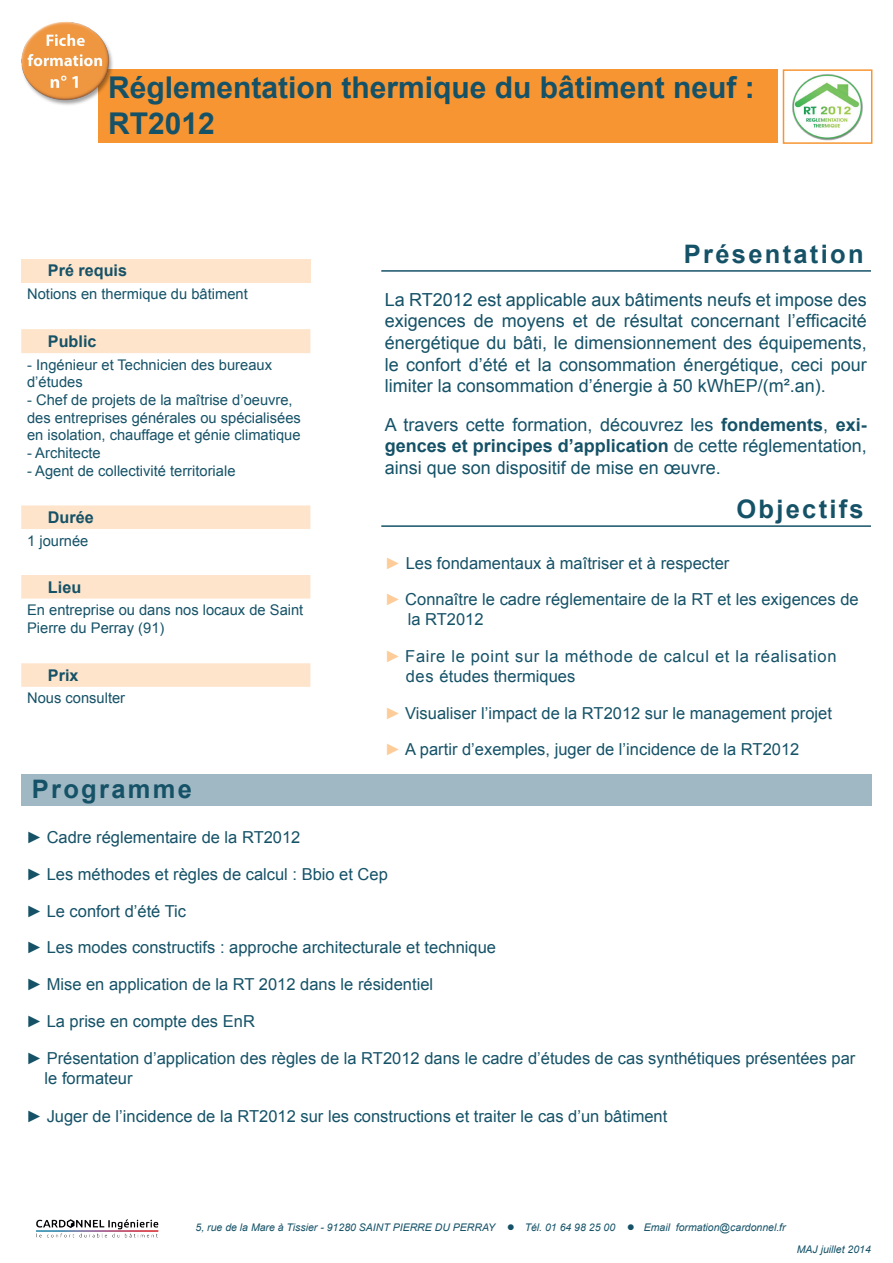
<style>
.page{position:relative;width:893px;height:1263px;background:#fff}
.page>*{position:absolute;margin:0;border:0;box-sizing:border-box;transform-origin:0 0}
.t1{font:700 30px/36px "Arial";color:#155267}
.t2{font:700 25.5px "Arial";letter-spacing:.09em;color:#155267}
.t3{font:18px/21.6px "Arial";color:#155267;text-align:justify}
.t4{font:16.5px/19.8px "Arial";color:#155267}
.t5{font:16.5px/19.8px "Arial";letter-spacing:.04em;color:#155267}
.t6{font:700 16.2px "Arial";color:#155267}
.t7{font:14.7px/17.7px "Arial";color:#155267}
.t8{font:italic 10.5px "Arial";color:#155267}
.s1{font-weight:700}
.s2{font-family:"Times New Roman";color:#fdcc99}
.s3{font-family:"Times New Roman"}
.s4{font-style:normal;font-size:13.5px}
</style>
<div class="page">
<div style="left:21px;top:259px;width:289px;height:24px;background:#fee4cb"></div>
<svg style="left:21px;top:329px;width:289px;height:358px"></svg>
<div style="left:21px;top:774px;width:851px;height:31px;background:#9fb8c4"></div>
<hr style="left:381px;top:270px;width:490px;height:2px;background:#155267">
<hr style="left:381px;top:525px;width:490px;height:2px;background:#155267">
<img style="left:36px;top:1219px;width:123px;height:19px">
<div style="left:98px;top:70px;width:679px;height:73px;background:#f79532"></div>
<div style="left:783px;top:69px;width:89px;height:75px;border:2px solid #f79532"></div>
<img style="left:792px;top:74px;width:71px;height:67px">
<img style="left:21px;top:21px;width:98px;height:96px">
<h1 class="t1" style="left:108px;top:70px;width:648px">Réglementation thermique du bâtiment neuf :<br>RT2012</h1>
<p class="t6" style="left:48px;top:259px;width:81px">Pré requis</p>
<p class="t7" style="left:27px;top:285px;width:222px">Notions en thermique du bâtiment</p>
<p class="t6" style="left:48px;top:330px;width:50px">Public</p>
<p class="t7" style="left:27px;top:356px;width:246px">- Ingénieur et Technicien des bureaux d’études</p>
<p class="t7" style="left:27px;top:391px;width:275px">- Chef de projets de la maîtrise d’oeuvre, des entreprises générales ou spécialisées en isolation, chauffage et génie climatique</p>
<p class="t7" style="left:27px;top:444px;width:75px">- Architecte</p>
<p class="t7" style="left:27px;top:461px;width:210px">- Agent de collectivité territoriale</p>
<p class="t6" style="left:48px;top:506px;width:47px">Durée</p>
<p class="t7" style="left:27px;top:531px;width:63px">1 journée</p>
<p class="t6" style="left:48px;top:575px;width:35px">Lieu</p>
<p class="t7" style="left:27px;top:601px;width:278px">En entreprise ou dans nos locaux de Saint<br>Pierre du Perray (91)</p>
<p class="t6" style="left:48px;top:664px;width:32px">Prix</p>
<p class="t7" style="left:27px;top:689px;width:100px">Nous consulter</p>
<h2 class="t2" style="left:684px;top:236px;width:181px">Présentation</h2>
<p class="t3" style="left:385px;top:288px;width:483px">La RT2012 est applicable aux bâtiments neufs et impose des exigences de moyens et de résultat concernant l’efficacité énergétique du bâti, le dimensionnement des équipements, le confort d’été et la consommation énergétique, ceci pour limiter la consommation d’énergie à 50 kWhEP/(m².an).</p>
<p class="t3" style="left:385px;top:414px;width:483px">A travers cette formation, découvrez les <span class="s1">fondements</span>, <span class="s1">exi&shy;gences et principes d’application</span> de cette réglementation, ainsi que son dispositif de mise en œuvre.</p>
<h2 class="t2" style="left:736px;top:491px;width:129px">Objectifs</h2>
<p class="t4" style="left:385px;top:553px;width:346px"><span class="s2">►</span> Les fondamentaux à maîtriser et à respecter</p>
<p class="t4" style="left:408px;top:589px;width:452px;text-indent:-23px"><span class="s2">►</span> Connaître le cadre réglementaire de la RT et les exigences de la RT2012</p>
<p class="t5" style="left:406px;top:646px;width:432px;text-indent:-21px"><span class="s2">►</span> Faire le point sur la méthode de calcul et la réalisation des études thermiques</p>
<p class="t4" style="left:385px;top:703px;width:449px"><span class="s2">►</span> Visualiser l’impact de la RT2012 sur le management projet</p>
<p class="t4" style="left:385px;top:739px;width:416px"><span class="s2">►</span> A partir d’exemples, juger de l’incidence de la RT2012</p>
<h2 class="t2" style="left:32px;top:771px;width:162px">Programme</h2>
<p class="t4" style="left:26px;top:827px;width:276px"><span class="s3">►</span> Cadre réglementaire de la RT2012</p>
<p class="t4" style="left:26px;top:864px;width:363px"><span class="s3">►</span> Les méthodes et règles de calcul : Bbio et Cep</p>
<p class="t4" style="left:26px;top:901px;width:161px"><span class="s3">►</span> Le confort d’été Tic</p>
<p class="t4" style="left:26px;top:937px;width:471px"><span class="s3">►</span> Les modes constructifs : approche architecturale et technique</p>
<p class="t4" style="left:26px;top:974px;width:408px"><span class="s3">►</span> Mise en application de la RT 2012 dans le résidentiel</p>
<p class="t4" style="left:26px;top:1011px;width:230px"><span class="s3">►</span> La prise en compte des EnR</p>
<p class="t4" style="left:45px;top:1048px;width:812px;text-indent:-18px"><span class="s3">►</span> Présentation d’application des règles de la RT2012 dans le cadre d’études de cas synthétiques présentées par le formateur</p>
<p class="t4" style="left:26px;top:1106px;width:643px"><span class="s3">►</span> Juger de l’incidence de la RT2012 sur les constructions et traiter le cas d’un bâtiment</p>
<p class="t8" style="left:196px;top:1221px;width:592px">5, rue de la Mare à Tissier - 91280 SAINT PIERRE DU PERRAY <span class="s4">●</span> Tél. 01 64 98 25 00 <span class="s4">●</span> Email formation@cardonnel.fr</p>
<p class="t8" style="left:797px;top:1243px;width:76px">MAJ juillet 2014</p>
</div>
